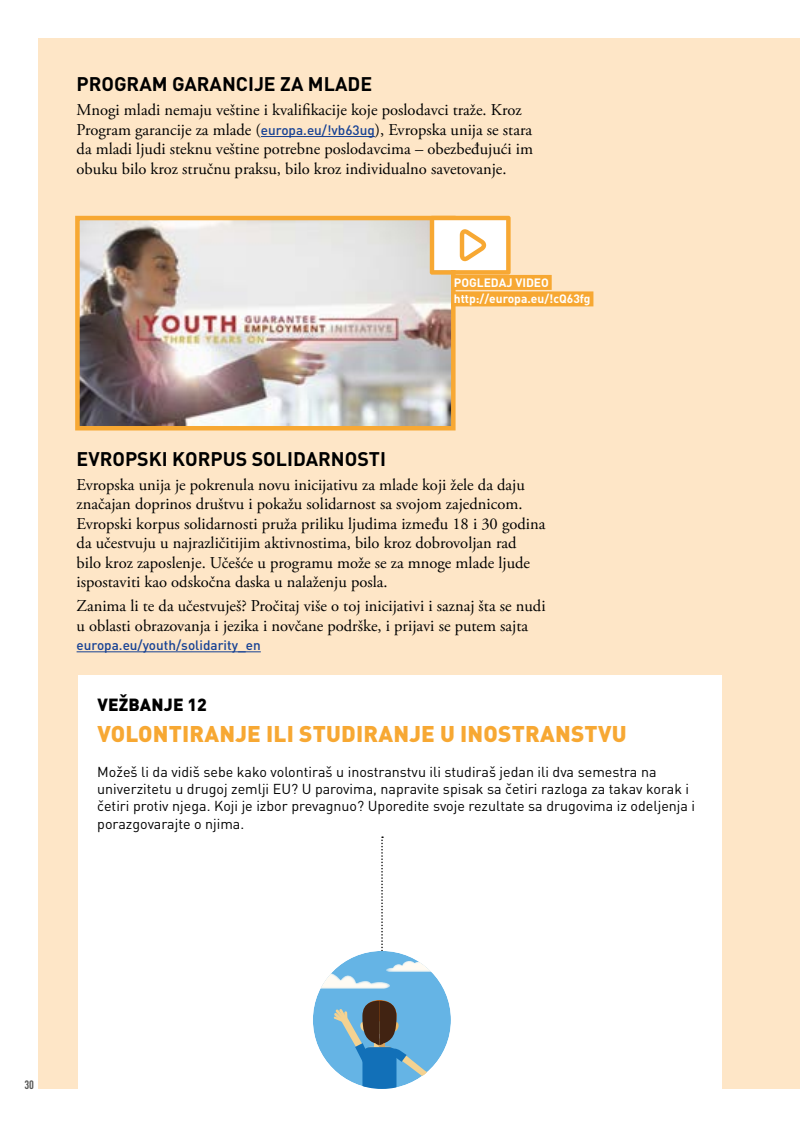
<style>
.page{position:relative;width:800px;height:1127px;background:#fff}
.page>*{position:absolute;margin:0;border:0;box-sizing:border-box;transform-origin:0 0}
.t1{font:900 22.5px "DIN Pro";letter-spacing:.01em;color:#f7a833}
.t2{font:700 19.5px "DIN Pro";color:#000}
.t3{font:900 17.4px "DIN Pro";letter-spacing:.01em;color:#000}
.t4{font:16.5px/19.5px "Adobe Garamond Pro";color:#000}
.t5{font:14.25px/17.2px "DIN Pro";color:#000}
.t6{font:500 13.5px "DIN Pro";color:#164194}
.t7{font:700 12px/16.5px "DIN Pro";color:#fff}
.t8{font:700 condensed 12px "DIN Pro";color:#575756}
.s1{font-family:"DIN Pro";font-weight:500;font-size:13.5px;color:#164194}
</style>
<div class="page">
<div style="left:38px;top:38px;width:761px;height:1051px;background:#fee6c7"></div>
<hr style="left:261px;top:136px;width:114px;height:1px;background:#164194">
<hr style="left:77px;top:651px;width:184px;height:1px;background:#164194">
<div style="left:78px;top:675px;width:643px;height:423px;background:#fff"></div>
<img style="left:75px;top:215px;width:382px;height:216px">
<div style="left:451px;top:275px;width:100px;height:15px;background:#f7a833"></div>
<div style="left:451px;top:291px;width:142px;height:15px;background:#f7a833"></div>
<svg style="left:429px;top:216px;width:81px;height:59px"></svg>
<div style="left:313px;top:951px;width:138px;height:138px;background:#65b4e5;border-radius:50%"></div>
<svg style="left:333px;top:1000px;width:100px;height:89px"></svg>
<svg style="left:320px;top:836px;width:124px;height:153px"></svg>
<p class="t2" style="left:77px;top:71px;width:297px">PROGRAM GARANCIJE ZA MLADE</p>
<p class="t4" style="left:77px;top:101px;width:458px">Mnogi mladi nemaju veštine i kvalifikacije koje poslodavci traže. Kroz Program garancije za mlade (<span class="s1">europa.eu/!vb63ug</span>), Evropska unija se stara da mladi ljudi steknu veštine potrebne poslodavcima – obezbeđujući im obuku bilo kroz stručnu praksu, bilo kroz individualno savetovanje.</p>
<p class="t7" style="left:453px;top:274px;width:138px">POGLEDAJ VIDEO http://europa.eu/!cQ63fg</p>
<p class="t2" style="left:77px;top:446px;width:311px">EVROPSKI KORPUS SOLIDARNOSTI</p>
<p class="t4" style="left:77px;top:475px;width:470px">Evropska unija je pokrenula novu inicijativu za mlade koji žele da daju značajan doprinos društvu i pokažu solidarnost sa svojom zajednicom.<br>Evropski korpus solidarnosti pruža priliku ljudima između 18 i 30 godina da učestvuju u najrazličitijim aktivnostima, bilo kroz dobrovoljan rad<br>bilo kroz zaposlenje. Učešće u programu može se za mnoge mlade ljude ispostaviti kao odskočna daska u nalaženju posla.</p>
<p class="t4" style="left:77px;top:597px;width:470px">Zanima li te da učestvuješ? Pročitaj više o toj inicijativi i saznaj šta se nudi u oblasti obrazovanja i jezika i novčane podrške, i prijavi se putem sajta</p>
<p class="t6" style="left:77px;top:636px;width:186px">europa.eu/youth/solidarity_en</p>
<p class="t3" style="left:97px;top:693px;width:111px">VEŽBANJE 12</p>
<h1 class="t1" style="left:97px;top:719px;width:530px">VOLONTIRANJE ILI STUDIRANJE U INOSTRANSTVU</h1>
<p class="t5" style="left:97px;top:762px;width:599px">Možeš li da vidiš sebe kako volontiraš u inostranstvu ili studiraš jedan ili dva semestra na univerzitetu u drugoj zemlji EU? U parovima, napravite spisak sa četiri razloga za takav korak i četiri protiv njega. Koji je izbor prevagnuo? Uporedite svoje rezultate sa drugovima iz odeljenja i porazgovarajte o njima.</p>
<p class="t8" style="left:24px;top:1077px;width:11px">30</p>
</div>
